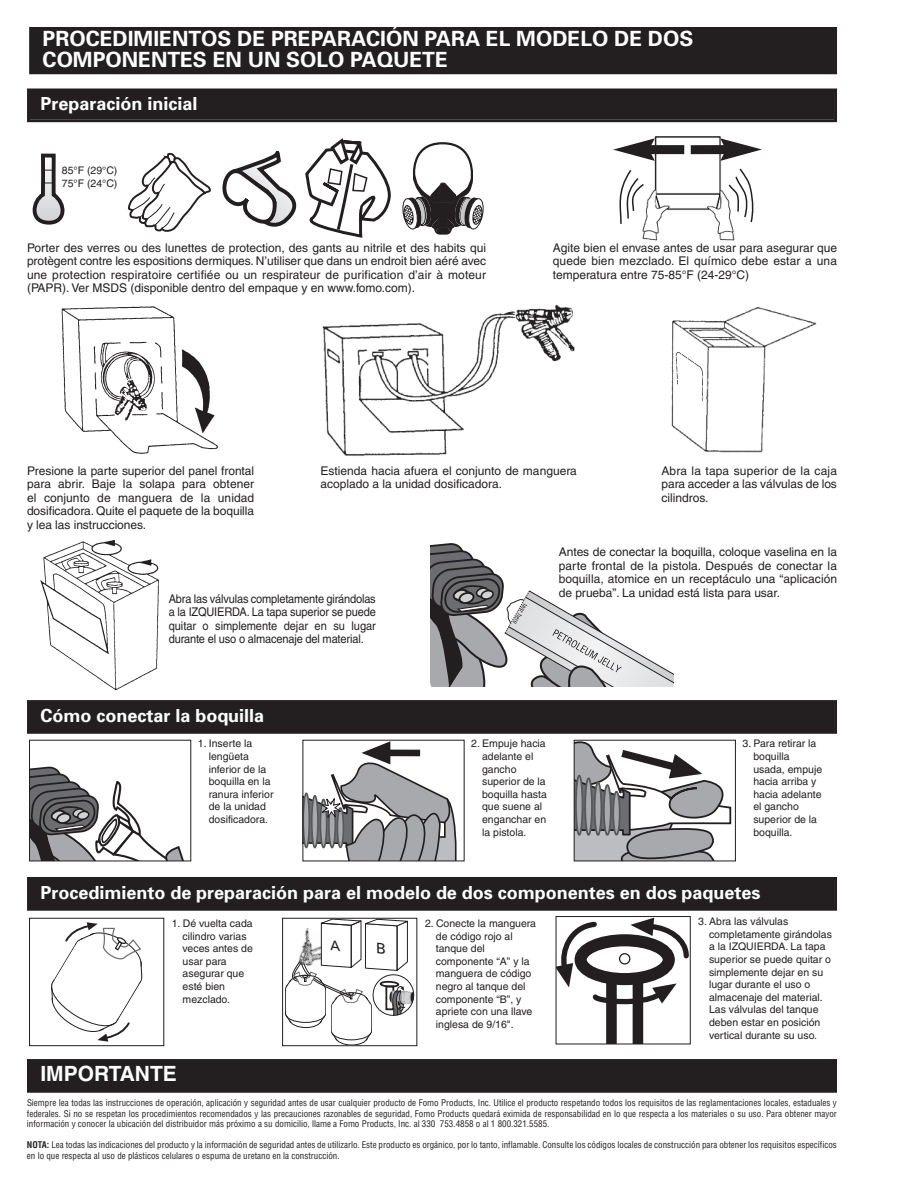
<style>
.page{position:relative;width:918px;height:1188px;background:#fff}
.page>*{position:absolute;margin:0;border:0;box-sizing:border-box;transform-origin:0 0}
.t1{font:700 21px/21px "Univers";color:#fff}
.t2{font:700 21px "Helvetica";color:#fff}
.t3{font:700 18px "Univers";color:#fff}
.t4{font:12px/13.5px "Helvetica";color:#231f20;text-align:justify}
.t5{font:12px/13.5px "Helvetica";color:#231f20;text-align:justify;scale:.92 1}
.t6{font:10.5px/12.6px "Helvetica";color:#231f20}
.t7{font:condensed 9px/10.5px "Helvetica";color:#231f20;text-align:justify}
.s1{font-weight:700}
</style>
<div class="page">
<div style="left:32px;top:30px;width:802px;height:41px;background:#231f20"></div>
<div style="left:29px;top:27px;width:808px;height:47px;border:3px solid #231f20"></div>
<div style="left:30px;top:92px;width:804px;height:27px;background:#231f20"></div>
<div style="left:27px;top:89px;width:810px;height:33px;border:3px solid #231f20"></div>
<div style="left:30px;top:703px;width:804px;height:28px;background:#231f20"></div>
<div style="left:27px;top:700px;width:810px;height:34px;border:3px solid #231f20"></div>
<div style="left:30px;top:880px;width:804px;height:28px;background:#231f20"></div>
<div style="left:27px;top:877px;width:810px;height:34px;border:3px solid #231f20"></div>
<svg style="left:128px;top:153px;width:83px;height:79px"></svg>
<svg style="left:222px;top:151px;width:74px;height:76px"></svg>
<img style="left:642px;top:136px;width:92px;height:105px">
<img style="left:322px;top:304px;width:253px;height:152px">
<img style="left:61px;top:306px;width:157px;height:148px">
<img style="left:671px;top:307px;width:146px;height:145px">
<svg style="left:430px;top:543px;width:243px;height:144px"></svg>
<img style="left:40px;top:540px;width:119px;height:151px">
<svg style="left:619px;top:168px;width:26px;height:57px"></svg>
<div style="left:647px;top:145px;width:37px;height:9px;background:#231f20"></div>
<svg style="left:613px;top:138px;width:42px;height:23px"></svg>
<svg style="left:682px;top:138px;width:80px;height:23px"></svg>
<svg style="left:727px;top:167px;width:27px;height:57px"></svg>
<img style="left:675px;top:352px;width:28px;height:50px">
<svg style="left:305px;top:138px;width:85px;height:100px"></svg>
<svg style="left:403px;top:142px;width:80px;height:93px"></svg>
<svg style="left:31px;top:766px;width:153px;height:93px"></svg>
<div style="left:29px;top:740px;width:162px;height:121px;border:1px solid #231f20"></div>
<svg style="left:574px;top:742px;width:157px;height:120px"></svg>
<div style="left:576px;top:776px;width:7px;height:59px;background:#a8a9ad;border-radius:50%"></div>
<div style="left:575px;top:775px;width:8px;height:61px;border:2px solid #57585a;border-radius:50%"></div>
<svg style="left:585px;top:778px;width:7px;height:57px"></svg>
<div style="left:584px;top:777px;width:9px;height:59px;border:2px solid #57585a;border-radius:50%"></div>
<div style="left:595px;top:782px;width:6px;height:53px;background:#a8a9ad;border-radius:50%"></div>
<div style="left:594px;top:782px;width:8px;height:54px;border:2px solid #57585a;border-radius:50%"></div>
<div style="left:604px;top:785px;width:7px;height:50px;background:#a8a9ad;border-radius:50%"></div>
<div style="left:603px;top:784px;width:9px;height:52px;border:2px solid #57585a;border-radius:50%"></div>
<svg style="left:613px;top:792px;width:7px;height:43px"></svg>
<div style="left:612px;top:791px;width:9px;height:45px;border:2px solid #57585a;border-radius:50%"></div>
<div style="left:574px;top:740px;width:162px;height:121px;border:1px solid #231f20"></div>
<svg style="left:305px;top:742px;width:152px;height:117px"></svg>
<svg style="left:51px;top:922px;width:91px;height:120px"></svg>
<div style="left:29px;top:918px;width:135px;height:128px;border:1px solid #231f20"></div>
<svg style="left:558px;top:918px;width:131px;height:124px"></svg>
<div style="left:619px;top:953px;width:11px;height:12px;border:1px solid #231f20;border-radius:50%"></div>
<div style="left:556px;top:916px;width:135px;height:128px;border:1px solid #231f20"></div>
<div style="left:282px;top:918px;width:135px;height:128px;border:1px solid #231f20"></div>
<svg style="left:33px;top:156px;width:31px;height:69px"></svg>
<div style="left:30px;top:1062px;width:804px;height:28px;background:#231f20"></div>
<div style="left:27px;top:1059px;width:810px;height:34px;border:3px solid #231f20"></div>
<svg style="left:285px;top:919px;width:130px;height:126px"></svg>
<h1 class="t1" style="left:43px;top:30px;width:652px">PROCEDIMIENTOS DE PREPARACIÓN PARA EL MODELO DE DOS<br>COMPONENTES EN UN SOLO PAQUETE</h1>
<h2 class="t3" style="left:41px;top:97px;width:158px">Preparación inicial</h2>
<p class="t6" style="left:62px;top:165px;width:57px">85°F (29°C)<br>75°F (24°C)</p>
<p class="t4" style="left:27px;top:242px;width:461px">Porter des verres ou des lunettes de protection, des gants au nitrile et des habits qui protègent contre les espositions dermiques. N’utiliser que dans un endroit bien aéré avec une protection respiratoire certifiée ou un respirateur de purification d’air à moteur (PAPR). Ver MSDS (disponible dentro del empaque y en www.fomo.com).</p>
<p class="t4" style="left:553px;top:242px;width:286px">Agite bien el envase antes de usar para asegurar que quede bien mezclado. El químico debe estar a una temperatura entre 75-85°F (24-29°C)</p>
<p class="t4" style="left:27px;top:465px;width:229px">Presione la parte superior del panel frontal para abrir. Baje la solapa para obtener el conjunto de manguera de la unidad dosificadora. Quite el paquete de la boquilla y lea las instrucciones.</p>
<p class="t4" style="left:320px;top:465px;width:258px">Estienda hacia afuera el conjunto de manguera acoplado a la unidad dosificadora.</p>
<p class="t4" style="left:661px;top:465px;width:177px">Abra la tapa superior de la caja para acceder a las válvulas de los cilindros.</p>
<p class="t5" style="left:169px;top:593px;width:227px">Abra las válvulas completamente girándolas a la IZQUIERDA. La tapa superior se puede quitar o simplemente dejar en su lugar durante el uso o almacenaje del material.</p>
<h2 class="t3" style="left:41px;top:709px;width:225px">Cómo conectar la boquilla</h2>
<p class="t4" style="left:559px;top:546px;width:280px">Antes de conectar la boquilla, coloque vaselina en la parte frontal de la pistola. Después de conectar la boquilla, atomice en un receptáculo una “aplicación de prueba”. La unidad está lista para usar.</p>
<p class="t6" style="left:209px;top:738px;width:66px;text-indent:-11px">1. Inserte la lengüeta inferior de la boquilla en la ranura inferior de la unidad dosificadora.</p>
<p class="t6" style="left:482px;top:738px;width:66px;text-indent:-11px">2. Empuje hacia adelante el gancho superior de la boquilla hasta que suene al enganchar en la pistola.</p>
<p class="t6" style="left:753px;top:738px;width:70px;text-indent:-11px">3. Para retirar la boquilla usada, empuje hacia arriba y hacia adelante el gancho superior de la boquilla.</p>
<h2 class="t3" style="left:41px;top:886px;width:722px">Procedimiento de preparación para el modelo de dos componentes en dos paquetes</h2>
<p class="t6" style="left:183px;top:918px;width:72px;text-indent:-11px">1. Dé vuelta cada cilindro varias veces antes de usar para asegurar que esté bien mezclado.</p>
<p class="t6" style="left:436px;top:918px;width:102px;text-indent:-11px">2. Conecte la manguera de código rojo al tanque del componente “A” y la manguera de código negro al tanque del componente “B”, y apriete con una llave inglesa de 9/16".</p>
<p class="t6" style="left:709px;top:916px;width:124px;text-indent:-11px">3. Abra las válvulas completamente girándolas a la IZQUIERDA. La tapa superior se puede quitar o simplemente dejar en su lugar durante el uso o almacenaje del material.<br>Las válvulas del tanque deben estar en posición vertical durante su uso.</p>
<h1 class="t2" style="left:40px;top:1066px;width:138px">IMPORTANTE</h1>
<p class="t7" style="left:27px;top:1098px;width:812px">Siempre lea todas las instrucciones de operación, aplicación y seguridad antes de usar cualquier producto de Fomo Products, Inc. Utilice el producto respetando todos los requisitos de las reglamentaciones locales, estaduales y federales. Si no se respetan los procedimientos recomendados y las precauciones razonables de seguridad, Fomo Products quedará eximida de responsabilidad en lo que respecta a los materiales o su uso. Para obtener mayor información y conocer la ubicación del distribuidor más próximo a su domicilio, llame a Fomo Products, Inc. al 330 753.4858 o al 1 800.321.5585.</p>
<p class="t7" style="left:27px;top:1140px;width:811px"><span class="s1">NOTA:</span> Lea todas las indicaciones del producto y la información de seguridad antes de utilizarlo. Este producto es orgánico, por lo tanto, inflamable. Consulte los códigos locales de construcción para obtener los requisitos específicos en lo que respecta al uso de plásticos celulares o espuma de uretano en la construcción.</p>
</div>
